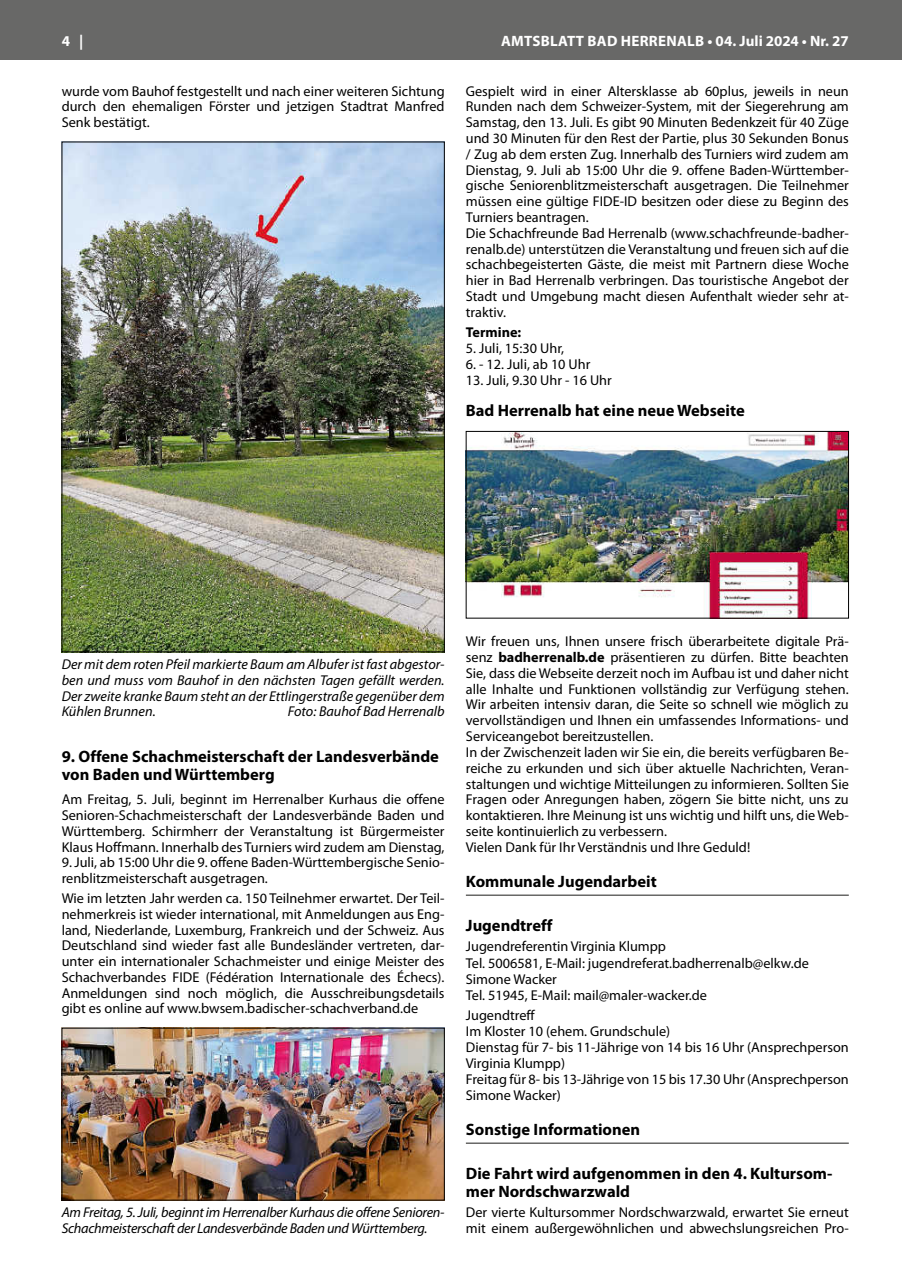
<style>
.page{position:relative;width:902px;height:1280px;background:#fff}
.page>*{position:absolute;margin:0;border:0;box-sizing:border-box;transform-origin:0 0}
.t1{font:700 16.5px/18px "Myriad Pro";color:#000}
.t2{font:700 15px "Myriad Pro";letter-spacing:.02em;color:#fff}
.t3{font:14.25px/15.8px "Myriad Pro";color:#000}
.t4{font:italic 14.25px/15.8px "Myriad Pro";letter-spacing:-.02em;color:#000;text-align:justify}
.t5{font:italic 14.25px "Myriad Pro";color:#000}
.t6{font:700 14.25px "Myriad Pro";color:#000}
.s1{font-weight:700}
</style>
<div class="page">
<div style="left:0;top:0;width:901px;height:60px;background:#686867"></div>
<img style="left:64px;top:144px;width:378px;height:506px">
<img style="left:64px;top:1030px;width:378px;height:168px">
<hr style="left:466px;top:894px;width:382px;height:2px;background:#686867">
<hr style="left:466px;top:1142px;width:382px;height:2px;background:#686867">
<img style="left:468px;top:433px;width:378px;height:183px">
<div style="left:466px;top:431px;width:382px;height:187px;border:1px solid #000"></div>
<p class="t2" style="left:62px;top:31px;width:23px">4 |</p>
<p class="t2" style="left:501px;top:31px;width:349px">AMTSBLATT BAD HERRENALB • 04. Juli 2024 • Nr. 27</p>
<p class="t3" style="left:62px;top:83px;width:384px;text-align:justify">wurde vom Bauhof festgestellt und nach einer weiteren Sichtung durch den ehemaligen Förster und jetzigen Stadtrat Manfred Senk bestätigt.</p>
<p class="t3" style="left:466px;top:83px;width:384px">Gespielt wird in einer Altersklasse ab 60plus, jeweils in neun Runden nach dem Schweizer-System, mit der Siegerehrung am Samstag, den 13. Juli. Es gibt 90 Minuten Bedenkzeit für 40 Züge und 30 Minuten für den Rest der Partie, plus 30 Sekunden Bonus / Zug ab dem ersten Zug. Innerhalb des Turniers wird zudem am Dienstag, 9. Juli ab 15:00 Uhr die 9. offene Baden-Württember&shy;gische Seniorenblitzmeisterschaft ausgetragen. Die Teilnehmer müssen eine gültige FIDE-ID besitzen oder diese zu Beginn des Turniers beantragen.<br>Die Schachfreunde Bad Herrenalb (www.schachfreunde-badher&shy;renalb.de) unterstützen die Veranstaltung und freuen sich auf die schachbegeisterten Gäste, die meist mit Partnern diese Woche hier in Bad Herrenalb verbringen. Das touristische Angebot der Stadt und Umgebung macht diesen Aufenthalt wieder sehr at&shy;traktiv.</p>
<p class="t6" style="left:466px;top:323px;width:57px">Termine:</p>
<p class="t3" style="left:466px;top:340px;width:100px">5. Juli, 15:30 Uhr,</p>
<p class="t3" style="left:466px;top:356px;width:126px">6. - 12. Juli, ab 10 Uhr</p>
<p class="t3" style="left:466px;top:372px;width:147px">13. Juli, 9.30 Uhr - 16 Uhr</p>
<p class="t1" style="left:466px;top:401px;width:280px">Bad Herrenalb hat eine neue Webseite</p>
<p class="t4" style="left:62px;top:656px;width:384px">Der mit dem roten Pfeil markierte Baum am Albufer ist fast abgestor&shy;ben und muss vom Bauhof in den nächsten Tagen gefällt werden.<br>Der zweite kranke Baum steht an der Ettlingerstraße gegenüber dem Kühlen Brunnen.</p>
<p class="t5" style="left:288px;top:703px;width:158px">Foto: Bauhof Bad Herrenalb</p>
<p class="t1" style="left:62px;top:747px;width:378px">9. Offene Schachmeisterschaft der Landesverbände von Baden und Württemberg</p>
<p class="t3" style="left:62px;top:791px;width:384px;text-align:justify">Am Freitag, 5. Juli, beginnt im Herrenalber Kurhaus die offene Senioren-Schachmeisterschaft der Landesverbände Baden und Württemberg. Schirmherr der Veranstaltung ist Bürgermeister Klaus Hoffmann. Innerhalb des Turniers wird zudem am Dienstag,</p>
<p class="t3" style="left:62px;top:854px;width:384px">9. Juli, ab 15:00 Uhr die 9. offene Baden-Württembergische Senio&shy;renblitzmeisterschaft ausgetragen.</p>
<p class="t3" style="left:62px;top:890px;width:384px;text-align:justify">Wie im letzten Jahr werden ca. 150 Teilnehmer erwartet. Der Teil&shy;nehmerkreis ist wieder international, mit Anmeldungen aus Eng&shy;land, Niederlande, Luxemburg, Frankreich und der Schweiz. Aus Deutschland sind wieder fast alle Bundesländer vertreten, dar&shy;unter ein internationaler Schachmeister und einige Meister des Schachverbandes FIDE (Fédération Internationale des Échecs).<br>Anmeldungen sind noch möglich, die Ausschreibungsdetails gibt es online auf www.bwsem.badischer-schachverband.de</p>
<p class="t4" style="left:62px;top:1204px;width:384px">Am Freitag, 5. Juli, beginnt im Herrenalber Kurhaus die offene Senioren-<br>Schachmeisterschaft der Landesverbände Baden und Württemberg.</p>
<p class="t3" style="left:466px;top:633px;width:384px">Wir freuen uns, Ihnen unsere frisch überarbeitete digitale Prä&shy;senz <span class="s1">badherrenalb.de</span> präsentieren zu dürfen. Bitte beachten Sie, dass die Webseite derzeit noch im Aufbau ist und daher nicht alle Inhalte und Funktionen vollständig zur Verfügung stehen.<br>Wir arbeiten intensiv daran, die Seite so schnell wie möglich zu vervollständigen und Ihnen ein umfassendes Informations- und Serviceangebot bereitzustellen.<br>In der Zwischenzeit laden wir Sie ein, die bereits verfügbaren Be&shy;reiche zu erkunden und sich über aktuelle Nachrichten, Veran&shy;staltungen und wichtige Mitteilungen zu informieren. Sollten Sie Fragen oder Anregungen haben, zögern Sie bitte nicht, uns zu kontaktieren. Ihre Meinung ist uns wichtig und hilft uns, die Web&shy;seite kontinuierlich zu verbessern.<br>Vielen Dank für Ihr Verständnis und Ihre Geduld!</p>
<p class="t1" style="left:466px;top:872px;width:192px">Kommunale Jugendarbeit</p>
<p class="t1" style="left:466px;top:916px;width:88px">Jugendtreff</p>
<p class="t3" style="left:466px;top:938px;width:344px">Jugendreferentin Virginia Klumpp<br>Tel. 5006581, E-Mail: jugendreferat.badherrenalb@elkw.de Simone Wacker<br>Tel. 51945, E-Mail: mail@maler-wacker.de</p>
<p class="t3" style="left:466px;top:1007px;width:384px">Jugendtreff<br>Im Kloster 10 (ehem. Grundschule)<br>Dienstag für 7- bis 11-Jährige von 14 bis 16 Uhr (Ansprechperson Virginia Klumpp)<br>Freitag für 8- bis 13-Jährige von 15 bis 17.30 Uhr (Ansprechperson Simone Wacker)</p>
<p class="t1" style="left:466px;top:1120px;width:176px">Sonstige Informationen</p>
<p class="t1" style="left:466px;top:1164px;width:368px">Die Fahrt wird aufgenommen in den 4. Kultursom&shy;mer Nordschwarzwald</p>
<p class="t3" style="left:466px;top:1204px;width:384px">Der vierte Kultursommer Nordschwarzwald, erwartet Sie erneut mit einem außergewöhnlichen und abwechslungsreichen Pro-</p>
</div>
